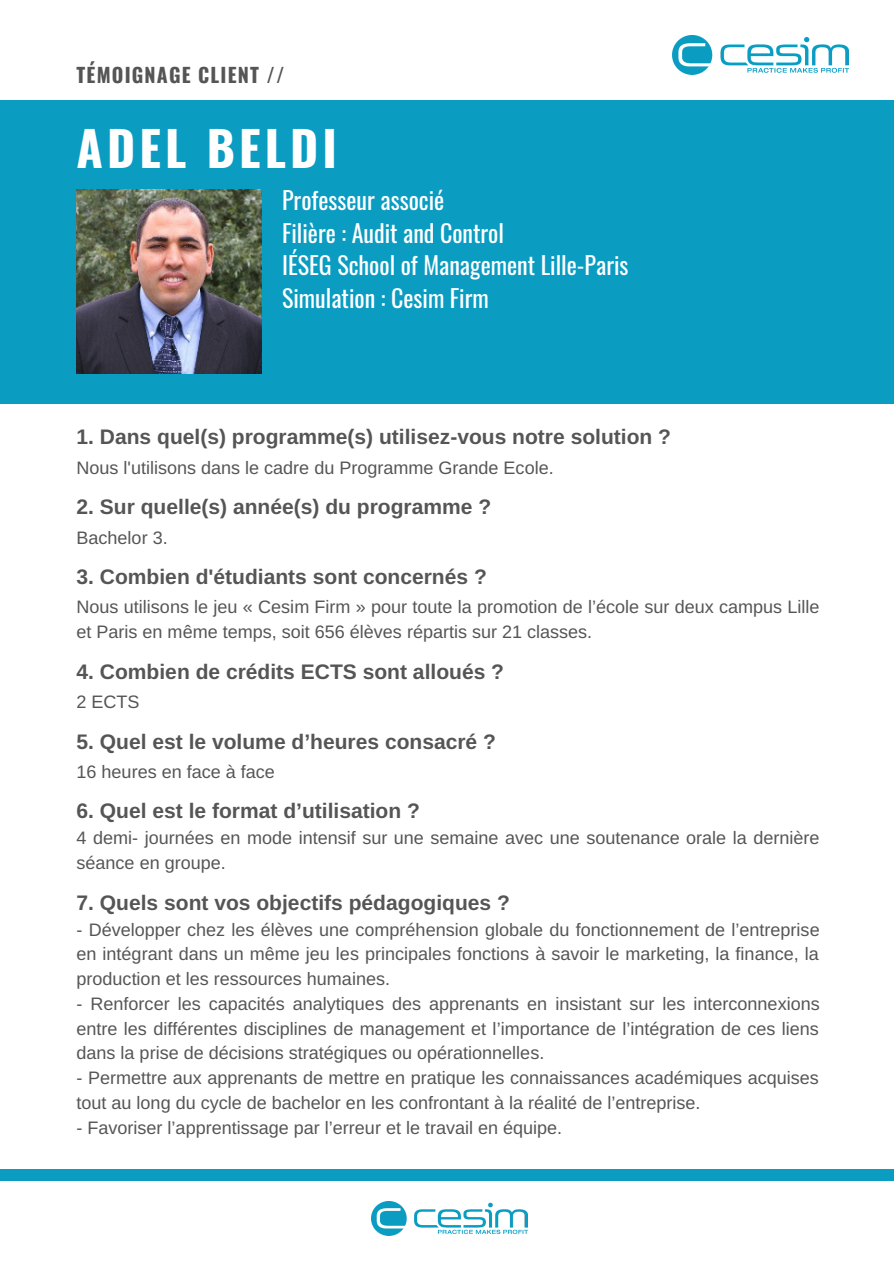
<style>
.page{position:relative;width:894px;height:1264px;background:#fff}
.page>*{position:absolute;margin:0;border:0;box-sizing:border-box;transform-origin:0 0}
.t1{font:700 48px "Oswald";letter-spacing:.085em;color:#fff}
.t2{font:24px/32.7px "Oswald";color:#fff}
.t3{font:700 21px "Arimo";color:#555}
.t4{font:700 19.8px "Oswald";letter-spacing:.06em;color:#555}
.t5{font:18px/24.8px "Arimo";color:#555}
</style>
<div class="page">
<div style="left:0;top:100px;width:893px;height:303px;background:#0b9cc2"></div>
<img style="left:76px;top:189px;width:185px;height:185px">
<img style="left:672px;top:35px;width:175px;height:40px">
<div style="left:0;top:1169px;width:893px;height:11px;background:#0b9cc2"></div>
<img style="left:371px;top:1201px;width:156px;height:34px">
<p class="t4" style="left:77px;top:60px;width:209px">TÉMOIGNAGE CLIENT //</p>
<h1 class="t1" style="left:77px;top:111px;width:261px">ADEL BELDI</h1>
<h2 class="t2" style="left:282px;top:183px;width:348px">Professeur associé<br>Filière : Audit and Control<br>IÉSEG School of Management Lille-Paris<br>Simulation : Cesim Firm</h2>
<p class="t3" style="left:76px;top:425px;width:596px">1. Dans quel(s) programme(s) utilisez-vous notre solution ?</p>
<p class="t5" style="left:76px;top:455px;width:478px">Nous l'utilisons dans le cadre du Programme Grande Ecole.</p>
<p class="t3" style="left:76px;top:495px;width:416px">2. Sur quelle(s) année(s) du programme ?</p>
<p class="t5" style="left:76px;top:525px;width:93px">Bachelor 3.</p>
<p class="t3" style="left:76px;top:565px;width:411px">3. Combien d'étudiants sont concernés ?</p>
<p class="t5" style="left:76px;top:594px;width:744px">Nous utilisons le jeu « Cesim Firm » pour toute la promotion de l’école sur deux campus Lille et Paris en même temps, soit 656 élèves répartis sur 21 classes.</p>
<p class="t3" style="left:76px;top:659px;width:429px">4. Combien de crédits ECTS sont alloués ?</p>
<p class="t5" style="left:76px;top:689px;width:64px">2 ECTS</p>
<p class="t3" style="left:76px;top:729px;width:421px">5. Quel est le volume d’heures consacré ?</p>
<p class="t5" style="left:76px;top:759px;width:200px">16 heures en face à face</p>
<p class="t3" style="left:76px;top:799px;width:345px">6. Quel est le format d’utilisation ?</p>
<p class="t5" style="left:76px;top:825px;width:744px">4 demi- journées en mode intensif sur une semaine avec une soutenance orale la dernière séance en groupe.</p>
<p class="t3" style="left:76px;top:890px;width:435px">7. Quels sont vos objectifs pédagogiques ?</p>
<p class="t5" style="left:76px;top:916px;width:744px;text-align:justify">- Développer chez les élèves une compréhension globale du fonctionnement de l’entreprise en intégrant dans un même jeu les principales fonctions à savoir le marketing, la finance, la production et les ressources humaines.</p>
<p class="t5" style="left:76px;top:991px;width:744px;text-align:justify">- Renforcer les capacités analytiques des apprenants en insistant sur les interconnexions entre les différentes disciplines de management et l’importance de l’intégration de ces liens dans la prise de décisions stratégiques ou opérationnelles.</p>
<p class="t5" style="left:76px;top:1065px;width:743px">- Permettre aux apprenants de mettre en pratique les connaissances académiques acquises tout au long du cycle de bachelor en les confrontant à la réalité de l’entreprise.</p>
<p class="t5" style="left:76px;top:1115px;width:487px">- Favoriser l’apprentissage par l’erreur et le travail en équipe.</p>
</div>
